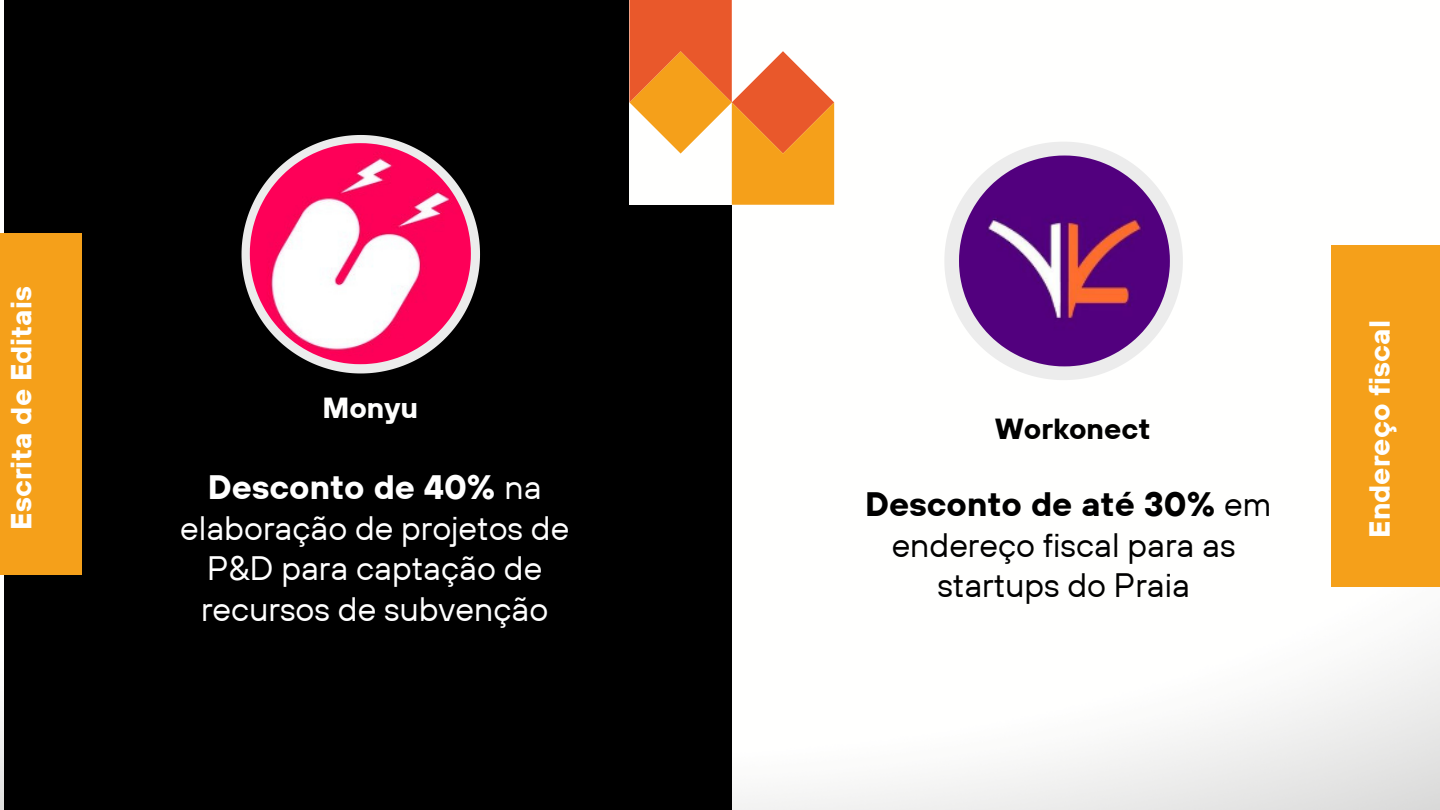
<style>
.page{position:relative;width:1440px;height:810px;background:#fff}
.page>*{position:absolute;margin:0;border:0;box-sizing:border-box;transform-origin:0 0}
.t1{font:33.8px/40.5px "TT Hoves";color:#fff;text-align:center}
.t2{font:33.8px/40.5px "TT Hoves";color:#000;text-align:center}
.t3{font:700 29px "TT Hoves";color:#fffffe}
.t4{font:700 29px "TT Hoves";color:#000}
.s1{font-weight:700}
</style>
<div class="page">
<img style="left:0;top:102px;width:1440px;height:708px">
<div style="left:4px;top:0;width:727px;height:810px;background:#000"></div>
<svg style="left:242px;top:135px;width:238px;height:238px"></svg>
<img style="left:250px;top:143px;width:221px;height:221px">
<div style="left:0;top:233px;width:82px;height:342px;background:#f5a01a"></div>
<svg style="left:944px;top:142px;width:239px;height:238px"></svg>
<img style="left:959px;top:156px;width:211px;height:210px">
<div style="left:1331px;top:245px;width:109px;height:342px;background:#f5a01a"></div>
<svg style="left:629px;top:0;width:205px;height:205px"></svg>
<p class="t3" style="left:2px;top:530px;width:245px;rotate:-90deg">Escrita de Editais</p>
<p class="t3" style="left:322px;top:389px;width:97px">Monyu</p>
<p class="t1" style="left:180px;top:466px;width:391px"><span class="s1">Desconto de 40%</span> na elaboração de projetos de<br>P&amp;D para captação de recursos de subvenção</p>
<p class="t4" style="left:995px;top:410px;width:157px">Workonect</p>
<p class="t2" style="left:865px;top:484px;width:408px"><span class="s1">Desconto de até 30%</span> em endereço fiscal para as startups do Praia</p>
<p class="t3" style="left:1361px;top:538px;width:219px;rotate:-90deg">Endereço fiscal</p>
</div>
